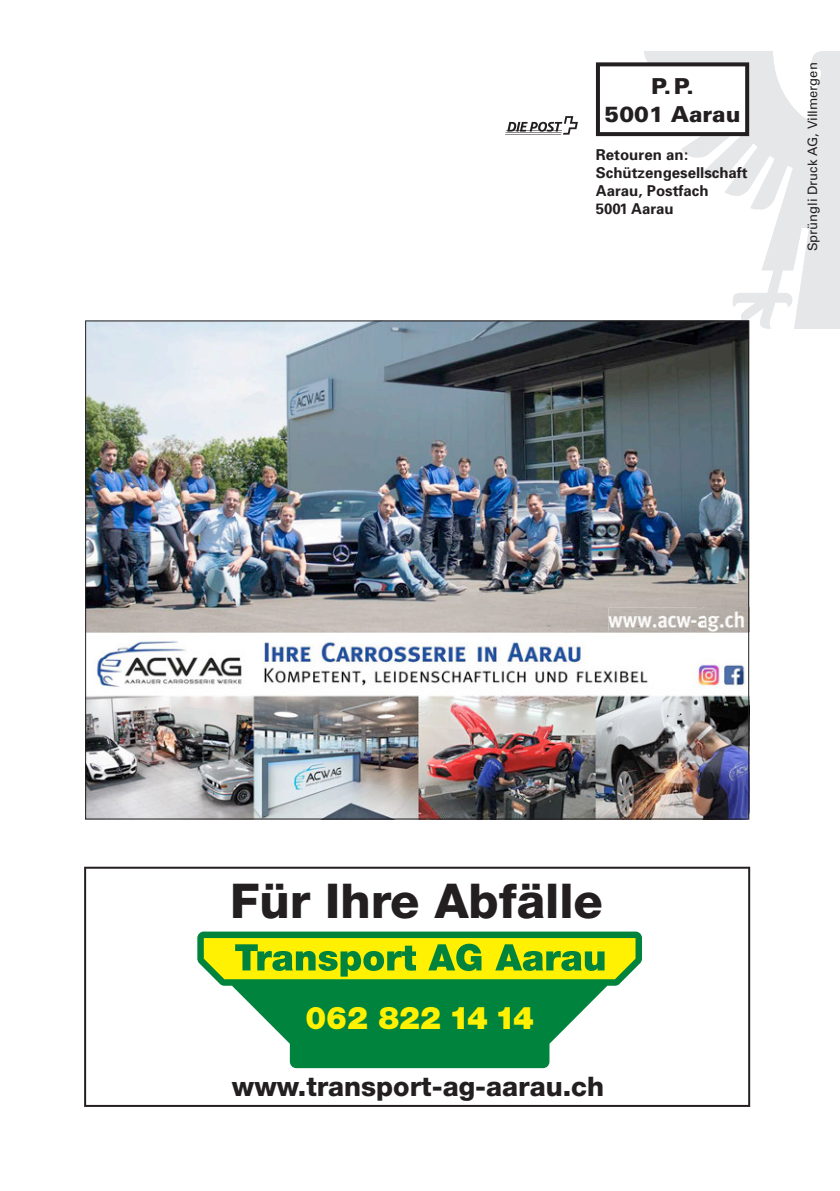
<style>
.page{position:relative;width:840px;height:1191px;background:#fff}
.page>*{position:absolute;margin:0;border:0;box-sizing:border-box;transform-origin:0 0}
.t1{font:800 48px "Helvetica Neue";color:#231f20}
.t2{font:900 31.2px "Helvetica Neue";color:#fff101}
.t3{font:800 27px "Helvetica Neue";color:#231f20}
.t4{font:900 22px/28px "Univers";color:#231f20;text-align:center}
.t5{font:700 15px/18px "Univers";color:#231f20}
.t6{font:13px "Univers";color:#231f20}
</style>
<div class="page">
<img style="left:643px;top:51px;width:196px;height:277px">
<svg style="left:595px;top:62px;width:153px;height:74px"></svg>
<svg style="left:505px;top:116px;width:72px;height:19px"></svg>
<hr style="left:505px;top:132px;width:56px;height:1px;background:#231f20">
<img style="left:85px;top:320px;width:663px;height:499px">
<svg style="left:84px;top:866px;width:665px;height:241px"></svg>
<h3 class="t4" style="left:604px;top:72px;width:137px">P. P.<br>5001 Aarau</h3>
<p class="t5" style="left:595px;top:145px;width:153px">Retouren an:<br>Schützengesellschaft<br>Aarau, Postfach<br>5001 Aarau</p>
<p class="t6" style="left:804px;top:251px;width:191px;rotate:-90deg">Sprüngli Druck AG, Villmergen</p>
<h1 class="t1" style="left:230px;top:872px;width:374px">Für Ihre Abfälle</h1>
<h2 class="t2" style="left:305px;top:999px;width:230px">062 822 14 14</h2>
<h3 class="t3" style="left:232px;top:1070px;width:373px">www.transport-ag-aarau.ch</h3>
</div>
